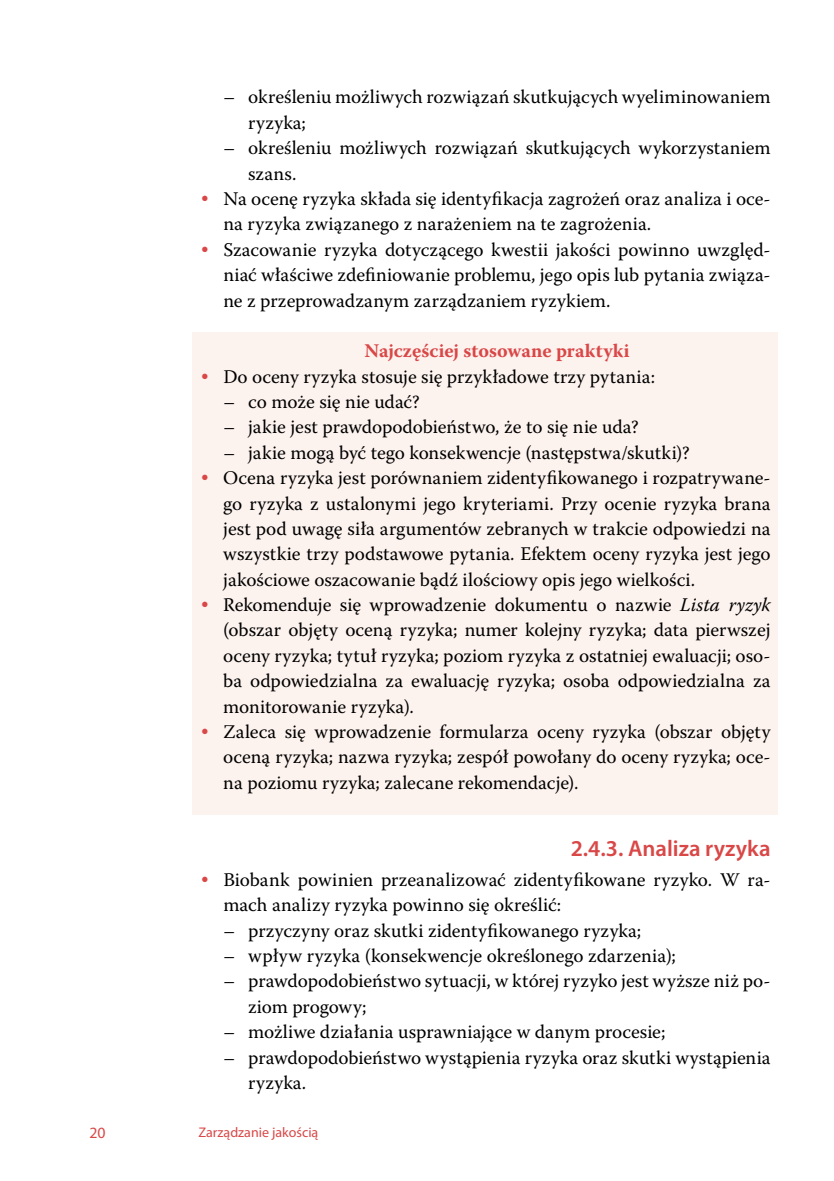
<style>
.page{position:relative;width:834px;height:1181px;background:#fff}
.page>*{position:absolute;margin:0;border:0;box-sizing:border-box;transform-origin:0 0}
.t1{font:600 22.75px "Myriad Pro";color:#d94747}
.t2{font:19.25px/25.4px "Warnock Pro";letter-spacing:.005em;color:#000}
.t3{font:700 19.25px "Warnock Pro";letter-spacing:.005em;color:#d94747}
.t4{font:15.75px "Myriad Pro";color:#d94747}
.t5{font:14px "Myriad Pro";color:#d94747}
.s1{font-family:"Eras ITC";font-weight:300;color:#d94747}
.s2{font-style:italic}
</style>
<div class="page">
<div style="left:192px;top:332px;width:585px;height:483px;background:#fcf2ee"></div>
<p class="t2" style="left:248px;top:84px;width:524px;text-indent:-25px">– określeniu możliwych rozwiązań skutkujących wyeliminowaniem ryzyka;</p>
<p class="t2" style="left:248px;top:135px;width:524px;text-indent:-25px">– określeniu możliwych rozwiązań skutkujących wykorzystaniem szans.</p>
<p class="t2" style="left:223px;top:186px;width:548px;text-indent:-25px"><span class="s1">•</span> Na ocenę ryzyka składa się identyfikacja zagrożeń oraz analiza i oce&shy;na ryzyka związanego z narażeniem na te zagrożenia.</p>
<p class="t2" style="left:223px;top:236px;width:548px;text-align:justify;text-indent:-25px"><span class="s1">•</span> Szacowanie ryzyka dotyczącego kwestii jakości powinno uwzględ&shy;niać właściwe zdefiniowanie problemu, jego opis lub pytania związa&shy;ne z przeprowadzanym zarządzaniem ryzykiem.</p>
<p class="t3" style="left:364px;top:339px;width:267px">Najczęściej stosowane praktyki</p>
<p class="t2" style="left:198px;top:363px;width:458px"><span class="s1">•</span> Do oceny ryzyka stosuje się przykładowe trzy pytania:</p>
<p class="t2" style="left:223px;top:389px;width:198px">– co może się nie udać?</p>
<p class="t2" style="left:223px;top:414px;width:416px">– jakie jest prawdopodobieństwo, że to się nie uda?</p>
<p class="t2" style="left:223px;top:439px;width:467px">– jakie mogą być tego konsekwencje (następstwa/skutki)?</p>
<p class="t2" style="left:223px;top:465px;width:548px;text-align:justify;text-indent:-25px"><span class="s1">•</span> Ocena ryzyka jest porównaniem zidentyfikowanego i rozpatrywane&shy;go ryzyka z ustalonymi jego kryteriami. Przy ocenie ryzyka brana jest pod uwagę siła argumentów zebranych w trakcie odpowiedzi na wszystkie trzy podstawowe pytania. Efektem oceny ryzyka jest jego jakościowe oszacowanie bądź ilościowy opis jego wielkości.</p>
<p class="t2" style="left:223px;top:592px;width:548px;text-align:justify;text-indent:-25px"><span class="s1">•</span> Rekomenduje się wprowadzenie dokumentu o nazwie <span class="s2">Lista ryzyk </span>(obszar objęty oceną ryzyka; numer kolejny ryzyka; data pierwszej oceny ryzyka; tytuł ryzyka; poziom ryzyka z ostatniej ewaluacji; oso&shy;ba odpowiedzialna za ewaluację ryzyka; osoba odpowiedzialna za monitorowanie ryzyka).</p>
<p class="t2" style="left:223px;top:718px;width:548px;text-align:justify;text-indent:-25px"><span class="s1">•</span> Zaleca się wprowadzenie formularza oceny ryzyka (obszar objęty oceną ryzyka; nazwa ryzyka; zespół powołany do oceny ryzyka; oce&shy;na poziomu ryzyka; zalecane rekomendacje).</p>
<p class="t1" style="left:570px;top:833px;width:201px">2.4.3. Analiza ryzyka</p>
<p class="t2" style="left:223px;top:866px;width:548px;text-indent:-25px"><span class="s1">•</span> Biobank powinien przeanalizować zidentyfikowane ryzyko. W ra&shy;mach analizy ryzyka powinno się określić:</p>
<p class="t2" style="left:223px;top:917px;width:419px">– przyczyny oraz skutki zidentyfikowanego ryzyka;</p>
<p class="t2" style="left:223px;top:942px;width:454px">– wpływ ryzyka (konsekwencje określonego zdarzenia);</p>
<p class="t2" style="left:248px;top:968px;width:524px;text-indent:-25px">– prawdopodobieństwo sytuacji, w której ryzyko jest wyższe niż po&shy;ziom progowy;</p>
<p class="t2" style="left:223px;top:1019px;width:443px">– możliwe działania usprawniające w danym procesie;</p>
<p class="t2" style="left:248px;top:1044px;width:524px;text-indent:-25px">– prawdopodobieństwo wystąpienia ryzyka oraz skutki wystąpienia ryzyka.</p>
<p class="t4" style="left:89px;top:1122px;width:18px">20</p>
<p class="t5" style="left:198px;top:1123px;width:121px">Zarządzanie jakością</p>
</div>
